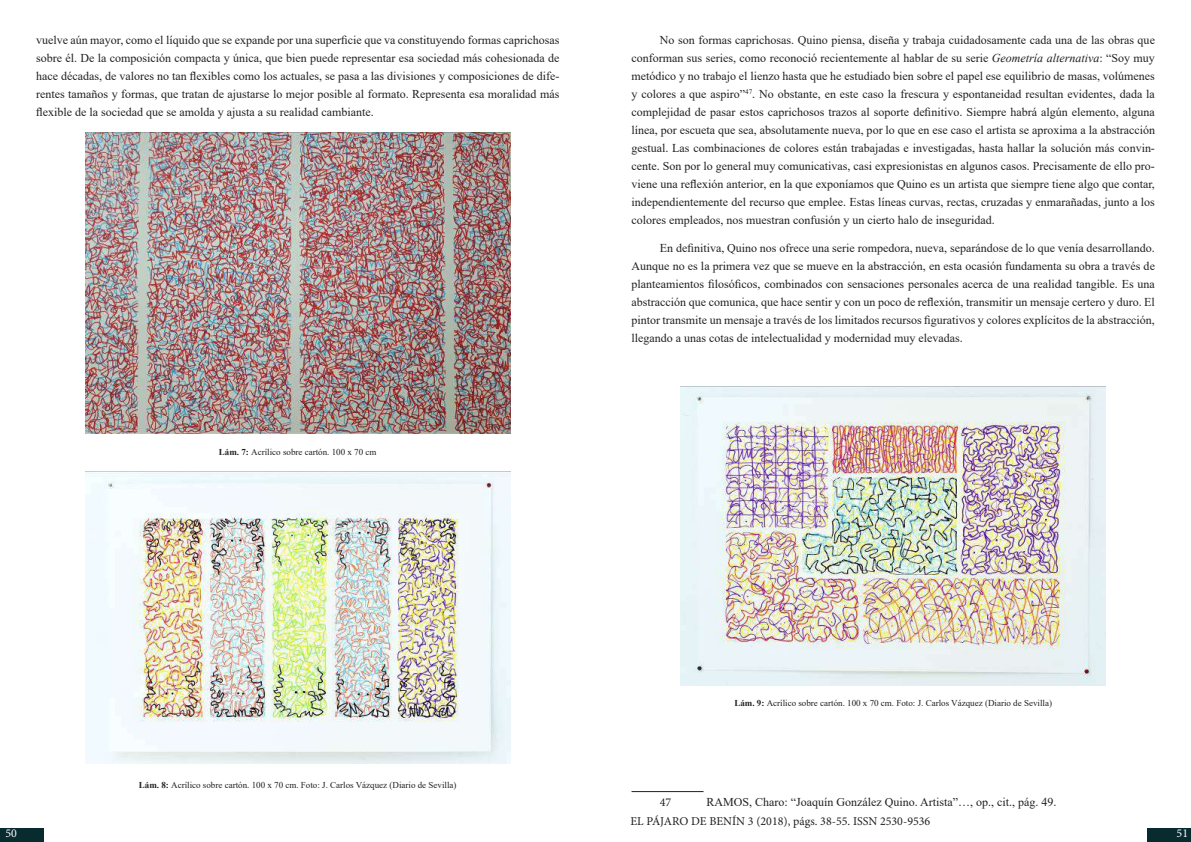
<style>
.page{position:relative;width:1191px;height:842px;background:#fff}
.page>*{position:absolute;margin:0;border:0;box-sizing:border-box;transform-origin:0 0}
.t1{font:12px/18px "Times New Roman";color:#231f20;text-align:justify}
.t2{font:12px "Minion Pro";color:#231f20}
.t3{font:12px "Minion Pro";color:#fff}
.t4{font:9px "Times New Roman";color:#231f20}
.s1{font-weight:700}
.s2{font-style:italic}
</style>
<div class="page">
<img style="left:85px;top:132px;width:425px;height:302px">
<img style="left:85px;top:471px;width:425px;height:292px">
<img style="left:681px;top:387px;width:424px;height:299px">
<hr style="left:631px;top:791px;width:72px;height:1px;background:#231f20">
<div style="left:0;top:828px;width:43px;height:14px;background:#082b30"></div>
<div style="left:1147px;top:828px;width:44px;height:14px;background:#082b30"></div>
<p class="t1" style="left:36px;top:31px;width:525px">vuelve aún mayor, como el líquido que se expande por una superficie que va constituyendo formas caprichosas sobre él. De la composición compacta y única, que bien puede representar esa sociedad más cohesionada de hace décadas, de valores no tan flexibles como los actuales, se pasa a las divisiones y composiciones de dife&shy;rentes tamaños y formas, que tratan de ajustarse lo mejor posible al formato. Representa esa moralidad más flexible de la sociedad que se amolda y ajusta a su realidad cambiante.</p>
<p class="t4" style="left:219px;top:445px;width:159px"><span class="s1">Lám. 7:</span> Acrílico sobre cartón. 100 x 70 cm</p>
<p class="t1" style="left:631px;top:31px;width:525px;text-indent:28px">No son formas caprichosas. Quino piensa, diseña y trabaja cuidadosamente cada una de las obras que conforman sus series, como reconoció recientemente al hablar de su serie <span class="s2">Geometría alternativa</span>: “Soy muy metódico y no trabajo el lienzo hasta que he estudiado bien sobre el papel ese equilibrio de masas, volúmenes y colores a que aspiro”<sup>47</sup>. No obstante, en este caso la frescura y espontaneidad resultan evidentes, dada la complejidad de pasar estos caprichosos trazos al soporte definitivo. Siempre habrá algún elemento, alguna línea, por escueta que sea, absolutamente nueva, por lo que en ese caso el artista se aproxima a la abstracción gestual. Las combinaciones de colores están trabajadas e investigadas, hasta hallar la solución más convin&shy;cente. Son por lo general muy comunicativas, casi expresionistas en algunos casos. Precisamente de ello pro&shy;viene una reflexión anterior, en la que exponíamos que Quino es un artista que siempre tiene algo que contar, independientemente del recurso que emplee. Estas líneas curvas, rectas, cruzadas y enmarañadas, junto a los colores empleados, nos muestran confusión y un cierto halo de inseguridad.</p>
<p class="t1" style="left:631px;top:239px;width:525px;text-indent:28px">En definitiva, Quino nos ofrece una serie rompedora, nueva, separándose de lo que venía desarrollando.<br>Aunque no es la primera vez que se mueve en la abstracción, en esta ocasión fundamenta su obra a través de planteamientos filosóficos, combinados con sensaciones personales acerca de una realidad tangible. Es una abstracción que comunica, que hace sentir y con un poco de reflexión, transmitir un mensaje certero y duro. El pintor transmite un mensaje a través de los limitados recursos figurativos y colores explícitos de la abstracción, llegando a unas cotas de intelectualidad y modernidad muy elevadas.</p>
<p class="t4" style="left:139px;top:779px;width:319px"><span class="s1">Lám. 8:</span> Acrílico sobre cartón. 100 x 70 cm. Foto: J. Carlos Vázquez (Diario de Sevilla)</p>
<p class="t4" style="left:734px;top:697px;width:319px"><span class="s1">Lám. 9:</span> Acrílico sobre cartón. 100 x 70 cm. Foto: J. Carlos Vázquez (Diario de Sevilla)</p>
<p class="t2" style="left:660px;top:794px;width:13px">47</p>
<p class="t1" style="left:706px;top:792px;width:351px">RAMOS, Charo: “Joaquín González Quino. Artista”…, op., cit., pág. 49.</p>
<p class="t2" style="left:630px;top:813px;width:301px">EL PÁJARO DE BENÍN 3 (2018), págs. 38-55. ISSN 2530-9536</p>
<p class="t3" style="left:6px;top:825px;width:13px">50</p>
<p class="t3" style="left:1176px;top:825px;width:13px">51</p>
</div>
